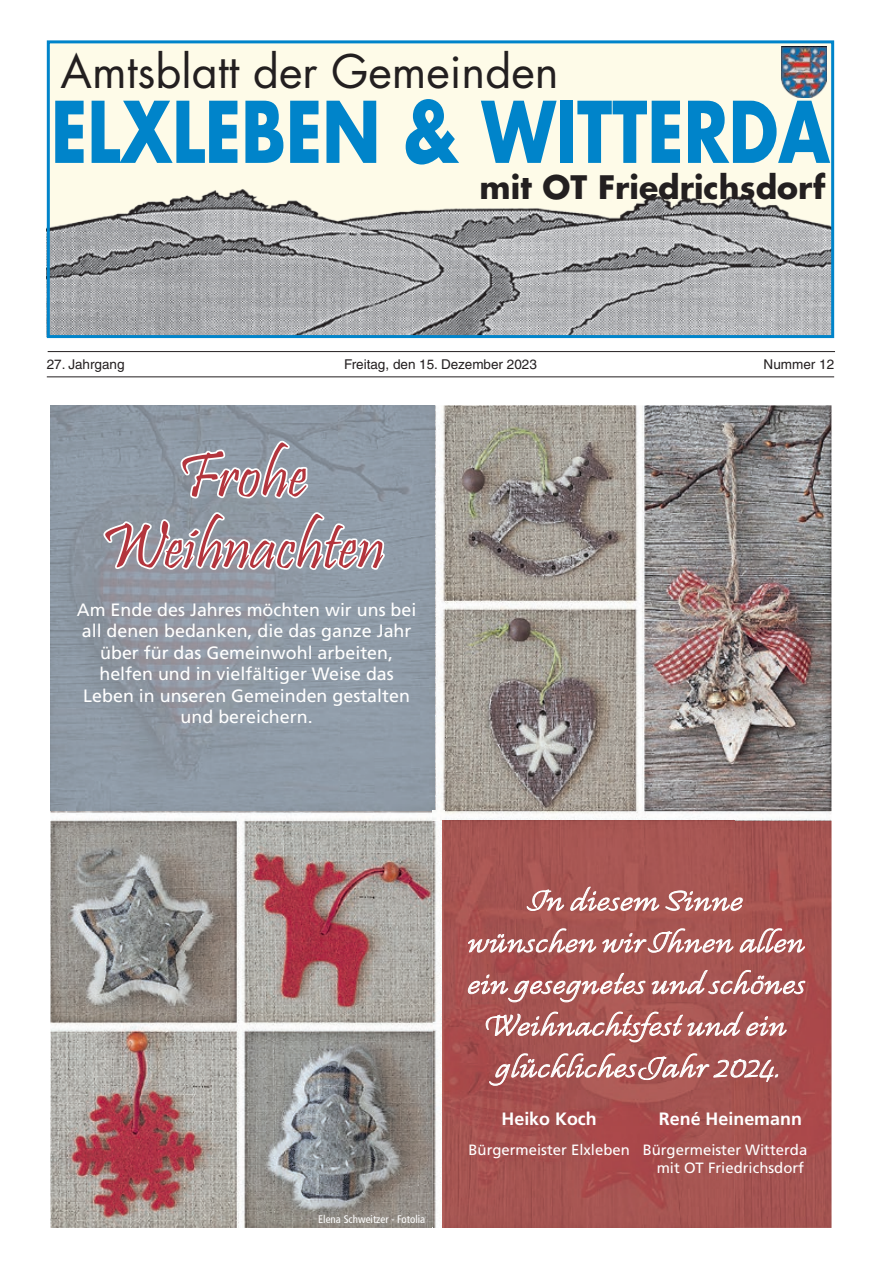
<style>
.page{position:relative;width:881px;height:1263px;background:#fff}
.page>*{position:absolute;margin:0;border:0;box-sizing:border-box;transform-origin:0 0}
.t1{font:700 82.5px "Futura LT";color:#0084ca;scale:.8 1}
.t2{font:65.4px/71.4px "Pristina Plain";color:#b3353d;text-align:center}
.t3{font:45px "Futura LT";color:#231f20}
.t4{font:700 31.5px "Futura LT";color:#231f20}
.t5{font:29.7px/41.7px "Regallia ITC";color:#fff;text-align:center}
.t6{font:17.85px/21.5px "Frutiger LT";color:#fff;text-align:center}
.t7{font:700 17.85px "Frutiger LT";color:#fff}
.t8{font:14.85px/17.9px "Frutiger LT";color:#fff;text-align:right}
.t9{font:13.5px "Helvetica LT";color:#231f20}
.t10{font:condensed 10.95px "Frutiger LT";color:#fff}
</style>
<div class="page">
<hr style="left:47px;top:376px;width:786px;height:1px;background:#231f20">
<hr style="left:48px;top:351px;width:786px;height:1px;background:#231f20">
<img style="left:51px;top:44px;width:778px;height:290px">
<div style="left:47px;top:40px;width:786px;height:298px;border:3px solid #0084ca"></div>
<img style="left:781px;top:46px;width:45px;height:51px">
<img style="left:51px;top:405px;width:780px;height:823px">
<img style="left:50px;top:506px;width:1px;height:307px">
<img style="left:51px;top:810px;width:97px;height:10px">
<img style="left:346px;top:405px;width:98px;height:415px">
<img style="left:148px;top:810px;width:198px;height:10px">
<img style="left:51px;top:405px;width:383px;height:405px">
<img style="left:432px;top:811px;width:399px;height:104px">
<img style="left:432px;top:915px;width:10px;height:313px">
<svg style="left:432px;top:811px;width:12px;height:9px"></svg>
<img style="left:831px;top:821px;width:1px;height:407px">
<img style="left:442px;top:821px;width:389px;height:407px">
<svg style="left:526px;top:889px;width:38px;height:22px"></svg>
<svg style="left:570px;top:882px;width:89px;height:29px;background:#b87875"></svg>
<svg style="left:665px;top:890px;width:77px;height:21px;background:#bf8481"></svg>
<svg style="left:467px;top:928px;width:338px;height:114px;background:#b36c6a"></svg>
<svg style="left:489px;top:1053px;width:289px;height:36px;background:#b46f6d"></svg>
<svg style="left:102px;top:440px;width:284px;height:163px"></svg>
<h3 class="t3" style="left:61px;top:43px;width:499px">Amtsblatt der Gemeinden</h3>
<h1 class="t1" style="left:51px;top:77px;width:974px">ELXLEBEN &amp; WITTERDA</h1>
<h3 class="t4" style="left:479px;top:166px;width:347px">mit OT Friedrichsdorf</h3>
<p class="t9" style="left:47px;top:356px;width:79px">27. Jahrgang</p>
<p class="t9" style="left:344px;top:356px;width:194px">Freitag, den 15. Dezember 2023</p>
<p class="t9" style="left:763px;top:356px;width:72px">Nummer 12</p>
<p class="t2" style="left:100px;top:437px;width:286px">Frohe<br>Weihnachten</p>
<p class="t6" style="left:77px;top:599px;width:341px">Am Ende des Jahres möchten wir uns bei all denen bedanken, die das ganze Jahr über für das Gemeinwohl arbeiten, helfen und in vielfältiger Weise das Leben in unseren Gemeinden gestalten und bereichern.</p>
<p class="t10" style="left:318px;top:1212px;width:109px">Elena Schweitzer - Fotolia</p>
<p class="t5" style="left:468px;top:882px;width:339px">In diesem Sinne wünschen wir Ihnen allen ein gesegnetes und schönes<br>Weihnachtsfest und ein glückliches Jahr 2024.</p>
<p class="t7" style="left:501px;top:1108px;width:97px">Heiko Koch</p>
<p class="t7" style="left:658px;top:1108px;width:144px">René Heinemann</p>
<p class="t8" style="left:468px;top:1141px;width:340px">Bürgermeister Elxleben Bürgermeister Witterda mit OT Friedrichsdorf</p>
</div>
